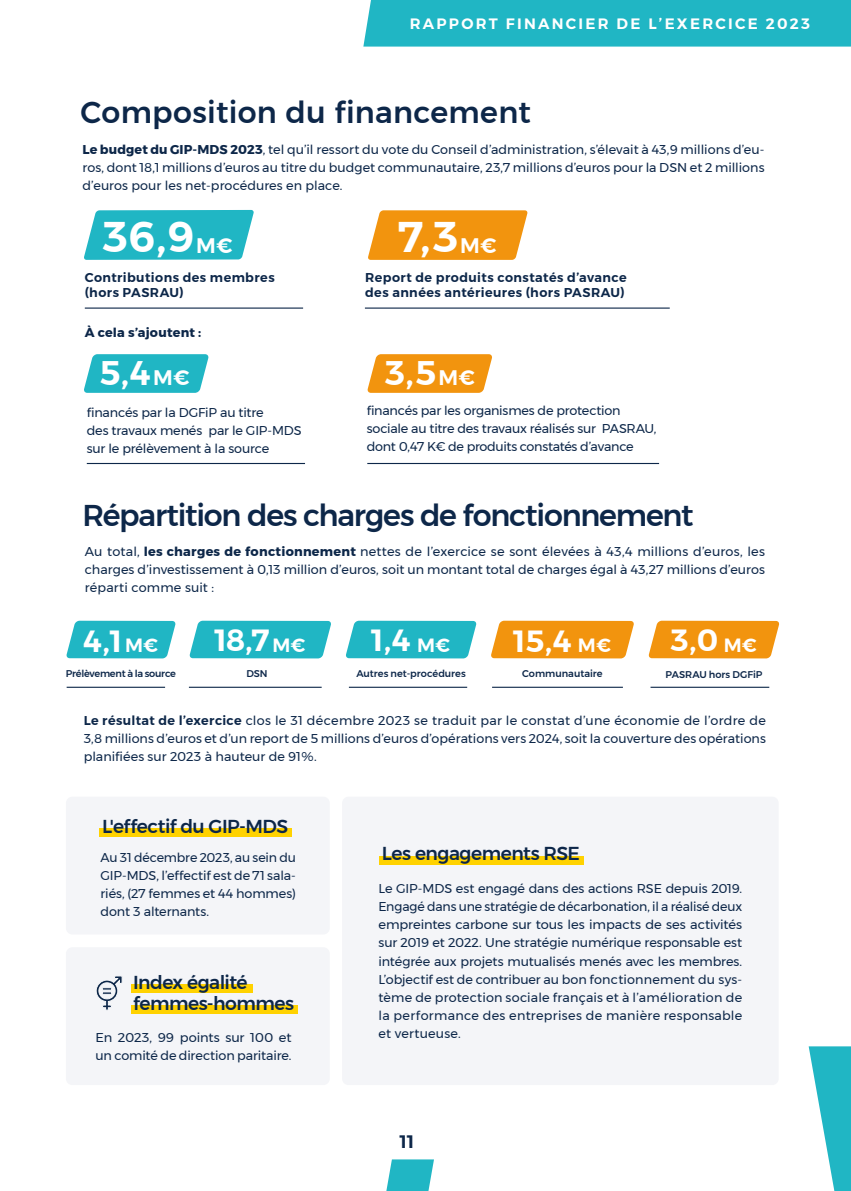
<style>
.page{position:relative;width:851px;height:1191px;background:#fff}
.page>*{position:absolute;margin:0;border:0;box-sizing:border-box;transform-origin:0 0}
.t1{font:600 42.75px "Montserrat V1";color:#fff}
.t2{font:600 34.05px "Montserrat V1";color:#fff}
.t3{font:600 30.6px "Montserrat V1";color:#fff}
.t4{font:500 30px "Montserrat V1";letter-spacing:-.035em;color:#0d2749}
.t5{font:500 30px "Montserrat V1";letter-spacing:.01em;color:#0d2749}
.t6{font:500 18.75px/21.3px "Montserrat V1";letter-spacing:-.03em;color:#0d2749}
.t7{font:600 18px "Montserrat V1";color:#0d2749}
.t8{font:600 15px "Montserrat V1";letter-spacing:.15em;color:#fff}
.t9{font:12.75px/18px "Montserrat V1";letter-spacing:-.005em;color:#0d2749;text-align:justify}
.t10{font:600 12.75px/15.3px "Montserrat V1";letter-spacing:.035em;color:#0d2749}
.t11{font:700 12.75px "Montserrat V1";letter-spacing:.015em;color:#0d2749}
.t12{font:500 9.75px "Montserrat V1";letter-spacing:-.005em;color:#0d2749}
.t13{font:500 9.75px "Montserrat V1";letter-spacing:-.025em;color:#0d2749}
.s1{font-weight:700}
.s2{font-size:21px}
.s3{font-size:19.05px}
.s4{font-weight:600}
</style>
<div class="page">
<svg style="left:368px;top:210px;width:159px;height:50px;background:#f39c21"></svg>
<div style="left:66px;top:796px;width:264px;height:138px;background:#f4f5f8;border-radius:6px"></div>
<div style="left:66px;top:947px;width:264px;height:138px;background:#f4f5f8;border-radius:6px"></div>
<div style="left:342px;top:796px;width:436px;height:289px;background:#f4f5f8;border-radius:6px"></div>
<svg style="left:84px;top:354px;width:125px;height:39px;background:#32bbc8"></svg>
<svg style="left:367px;top:354px;width:125px;height:39px;background:#f39c21"></svg>
<svg style="left:386px;top:1159px;width:48px;height:32px;background:#3ebfcb"></svg>
<div style="left:363px;top:0;width:487px;height:47px;background:#20b6c4"></div>
<hr style="left:85px;top:307px;width:218px;height:2px;background:#0d2749">
<hr style="left:87px;top:463px;width:218px;height:1px;background:#0d2749">
<hr style="left:367px;top:463px;width:292px;height:1px;background:#0d2749">
<hr style="left:365px;top:307px;width:304px;height:2px;background:#0d2749">
<svg style="left:189px;top:620px;width:142px;height:38px;background:#32bcc8"></svg>
<svg style="left:346px;top:620px;width:130px;height:38px;background:#32bbc8"></svg>
<svg style="left:491px;top:620px;width:143px;height:38px;background:#f39c21"></svg>
<svg style="left:648px;top:620px;width:131px;height:38px;background:#f39d23"></svg>
<svg style="left:66px;top:620px;width:110px;height:38px;background:#37bdca"></svg>
<hr style="left:349px;top:686px;width:118px;height:2px;background:#0d2749">
<hr style="left:67px;top:686px;width:98px;height:2px;background:#0d2749">
<hr style="left:189px;top:686px;width:132px;height:2px;background:#0d2749">
<hr style="left:492px;top:686px;width:130px;height:2px;background:#0d2749">
<hr style="left:650px;top:686px;width:119px;height:2px;background:#0d2749">
<svg style="left:84px;top:210px;width:170px;height:50px;background:#31bbc8"></svg>
<div style="left:100px;top:828px;width:192px;height:9px;background:#ffd200"></div>
<div style="left:379px;top:856px;width:204px;height:8px;background:#ffd200"></div>
<svg style="left:131px;top:984px;width:122px;height:9px"></svg>
<div style="left:131px;top:1005px;width:167px;height:9px;background:#ffd200"></div>
<svg style="left:96px;top:976px;width:26px;height:34px"></svg>
<svg style="left:808px;top:1046px;width:42px;height:145px"></svg>
<p class="t8" style="left:409px;top:12px;width:401px">RAPPORT FINANCIER DE L’EXERCICE 2023</p>
<h3 class="t5" style="left:80px;top:89px;width:452px">Composition du financement</h3>
<p class="t9" style="left:82px;top:140px;width:683px"><span class="s1">Le budget du GIP-MDS 2023</span>, tel qu’il ressort du vote du Conseil d’administration, s’élevait à 43,9 millions d’eu&shy;ros, dont 18,1 millions d’euros au titre du budget communautaire, 23,7 millions d’euros pour la DSN et 2 millions d’euros pour les net-procédures en place.</p>
<h1 class="t1" style="left:103px;top:203px;width:131px">36,9<span class="s2">M€</span></h1>
<h1 class="t1" style="left:398px;top:203px;width:100px">7,3<span class="s2">M€</span></h1>
<p class="t10" style="left:85px;top:270px;width:191px">Contributions des membres (hors PASRAU)</p>
<p class="t10" style="left:365px;top:270px;width:263px">Report de produits constatés d’avance des années antérieures (hors PASRAU)</p>
<p class="t11" style="left:85px;top:322px;width:118px">À cela s’ajoutent :</p>
<h2 class="t2" style="left:99px;top:346px;width:92px">5,4<span class="s2">M€</span></h2>
<h2 class="t2" style="left:384px;top:346px;width:92px">3,5<span class="s2">M€</span></h2>
<p class="t9" style="left:366px;top:401px;width:291px;text-align:left">financés par les organismes de protection sociale au titre des travaux réalisés sur PASRAU, dont 0,47 K€ de produits constatés d’avance</p>
<p class="t9" style="left:87px;top:403px;width:216px;text-align:left">financés par la DGFiP au titre<br>des travaux menés par le GIP-MDS sur le prélèvement à la source</p>
<h3 class="t4" style="left:82px;top:491px;width:612px">Répartition des charges de fonctionnement</h3>
<p class="t9" style="left:85px;top:542px;width:681px">Au total, <span class="s1">les charges de fonctionnement</span> nettes de l’exercice se sont élevées à 43,4 millions d’euros, les charges d’investissement à 0,13 million d’euros, soit un montant total de charges égal à 43,27 millions d’euros réparti comme suit :</p>
<h3 class="t3" style="left:84px;top:617px;width:76px">4,1<span class="s3">M€</span></h3>
<h3 class="t3" style="left:215px;top:616px;width:92px">18,7<span class="s3">M€</span></h3>
<h3 class="t3" style="left:371px;top:616px;width:80px">1,4 <span class="s3">M€</span></h3>
<h3 class="t3" style="left:513px;top:617px;width:99px">15,4 <span class="s3">M€</span></h3>
<h3 class="t3" style="left:670px;top:616px;width:88px">3,0 <span class="s3">M€</span></h3>
<p class="t13" style="left:66px;top:666px;width:111px">Prélèvement à la source</p>
<p class="t12" style="left:246px;top:666px;width:22px">DSN</p>
<p class="t12" style="left:356px;top:666px;width:111px">Autres net-procédures</p>
<p class="t12" style="left:522px;top:666px;width:82px">Communautaire</p>
<p class="t12" style="left:665px;top:667px;width:98px">PASRAU hors DGFiP</p>
<p class="t9" style="left:84px;top:711px;width:683px"><span class="s4">Le résultat de l’exercice</span> clos le 31 décembre 2023 se traduit par le constat d’une économie de l’ordre de 3,8 millions d’euros et d’un report de 5 millions d’euros d’opérations vers 2024, soit la couverture des opérations planifiées sur 2023 à hauteur de 91%.</p>
<h3 class="t6" style="left:102px;top:815px;width:187px">L'effectif du GIP-MDS</h3>
<p class="t9" style="left:100px;top:848px;width:197px">Au 31 décembre 2023, au sein du GIP-MDS, l’effectif est de 71 sala&shy;riés, (27 femmes et 44 hommes) dont 3 alternants.</p>
<h3 class="t6" style="left:133px;top:971px;width:162px">Index égalité femmes-hommes</h3>
<p class="t9" style="left:95px;top:1028px;width:197px">En 2023, 99 points sur 100 et un comité de direction paritaire.</p>
<h3 class="t6" style="left:382px;top:842px;width:199px">Les engagements RSE</h3>
<p class="t9" style="left:378px;top:879px;width:365px">Le GIP-MDS est engagé dans des actions RSE depuis 2019.<br>Engagé dans une stratégie de décarbonation, il a réalisé deux empreintes carbone sur tous les impacts de ses activités sur 2019 et 2022. Une stratégie numérique responsable est intégrée aux projets mutualisés menés avec les membres.<br>L’objectif est de contribuer au bon fonctionnement du sys&shy;tème de protection sociale français et à l’amélioration de la performance des entreprises de manière responsable et vertueuse.</p>
<h3 class="t7" style="left:400px;top:1127px;width:16px">11</h3>
</div>
